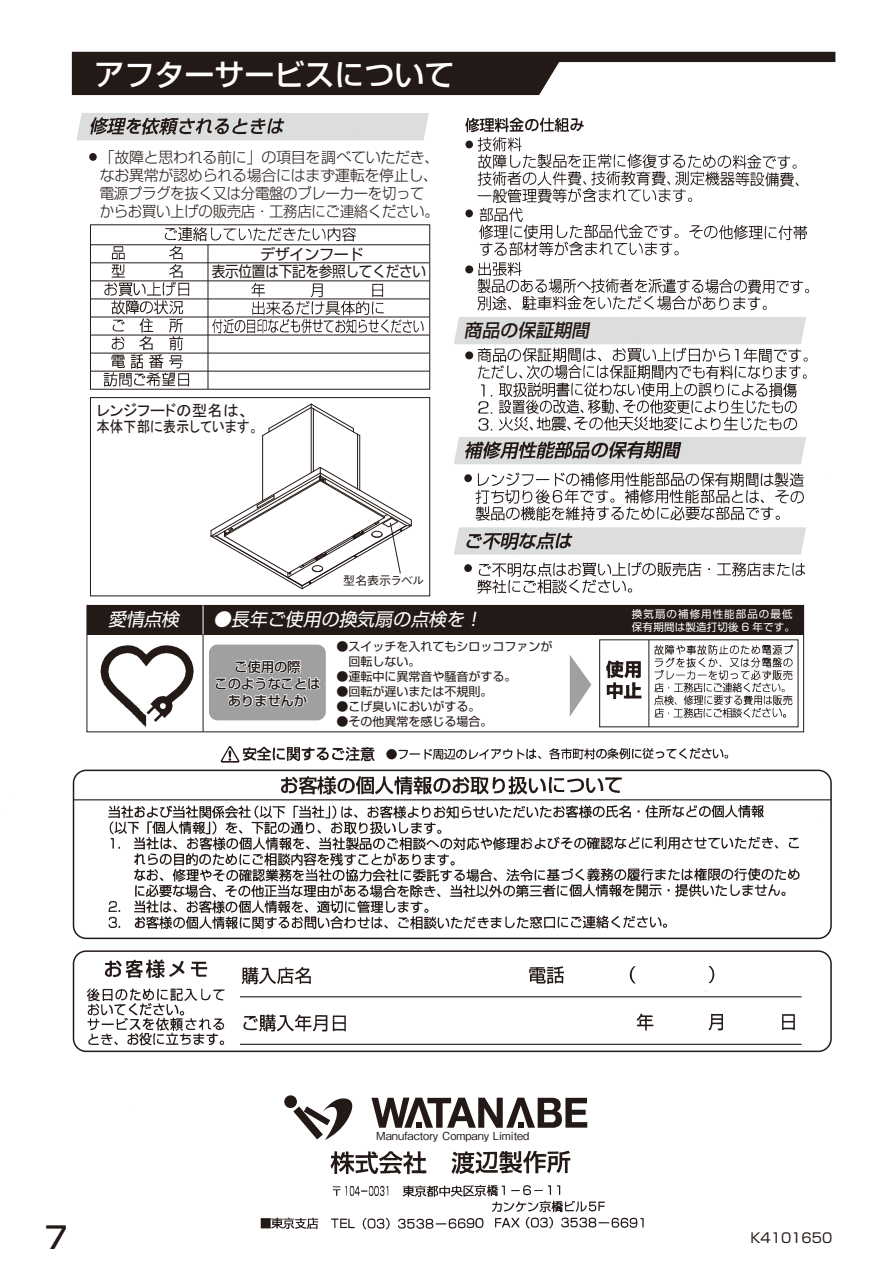
<style>
.page{position:relative;width:893px;height:1263px;background:#fff}
.page>*{position:absolute;margin:0;border:0;box-sizing:border-box;transform-origin:0 0}
.t1{font:500 30px "Shin Go Pro";color:#fff}
.t2{font:500 30px "Shin Go Pro";color:#231916}
.t3{font:italic 18px "Shin Go Pro";color:#fff}
.t4{font:italic 500 18px "Shin Go Pro";color:#231916}
.t5{font:15.6px/16.4px "MS P Gothic";color:#231916}
.t6{font:300 15px/18px "Shin Go Pro";letter-spacing:-.02em;color:#231916}
.t7{font:15px/17.7px "Shin Go Pro";letter-spacing:-.02em;color:#231916}
.t8{font:500 13.5px/17px "Shin Go Pro";letter-spacing:-.02em;color:#231916;text-align:center}
.t9{font:13.5px "Shin Go Pro";color:#231916}
.t10{font:12px/15px "Shin Go Pro";color:#231916}
.t11{font:500 12px "Gothic BBB Pro";letter-spacing:-.03em;color:#231916}
.t12{font:500 10.95px "Gothic BBB Pro";color:#231916}
.t13{font:10.5px/12.8px "Shin Go Pro";letter-spacing:.1em;color:#fff}
</style>
<div class="page">
<img style="left:7px;top:51px;width:829px;height:1179px">
<hr style="left:311px;top:407px;width:1px;height:66px;background:#231916">
<hr style="left:262px;top:435px;width:1px;height:66px;background:#231916">
<hr style="left:313px;top:409px;width:1px;height:62px;background:#231916">
<hr style="left:357px;top:434px;width:1px;height:55px;background:#231916">
<hr style="left:359px;top:435px;width:1px;height:55px;background:#231916">
<svg style="left:262px;top:403px;width:99px;height:33px"></svg>
<svg style="left:210px;top:467px;width:202px;height:122px"></svg>
<h1 class="t1" style="left:94px;top:49px;width:361px">アフターサービスについて</h1>
<p class="t6" style="left:100px;top:147px;width:341px">「故障と思われる前に」の項目を調べていただき、なお異常が認められる場合にはまず運転を停止し、電源プラグを抜く又は分電盤のブレーカーを切ってからお買い上げの販売店・工務店にご連絡ください。</p>
<p class="t7" style="left:212px;top:243px;width:216px;text-indent:48px">デザインフード<br>表示位置は下記を参照してください</p>
<p class="t4" style="left:464px;top:316px;width:131px">商品の保証期間</p>
<p class="t5" style="left:96px;top:402px;width:164px">レンジフードの型名は、本体下部に表示しています。</p>
<p class="t11" style="left:343px;top:571px;width:82px">型名表示ラベル</p>
<p class="t3" style="left:108px;top:605px;width:77px">愛情点検</p>
<p class="t3" style="left:213px;top:605px;width:275px">●長年ご使用の換気扇の点検を！</p>
<p class="t8" style="left:214px;top:657px;width:108px">ご使用の際<br>このようなことはありませんか</p>
<p class="t10" style="left:336px;top:637px;width:218px">●スイッチを入れてもシロッコファンが　回転しない。</p>
<p class="t10" style="left:336px;top:667px;width:182px">●運転中に異常音や騒音がする。</p>
<p class="t10" style="left:336px;top:682px;width:158px">●回転が遅いまたは不規則。</p>
<p class="t10" style="left:336px;top:697px;width:146px">●こげ臭いにおいがする。</p>
<p class="t10" style="left:336px;top:712px;width:158px">●その他異常を感じる場合。</p>
<p class="t13" style="left:632px;top:606px;width:165px">換気扇の補修用性能部品の最低保有期間は製造打切後 6 年です。</p>
<h1 class="t2" style="left:45px;top:1213px;width:24px">7</h1>
<p class="t12" style="left:376px;top:1127px;width:155px">Manufactory Company Limited</p>
<p class="t9" style="left:750px;top:1227px;width:83px">K4101650</p>
</div>
